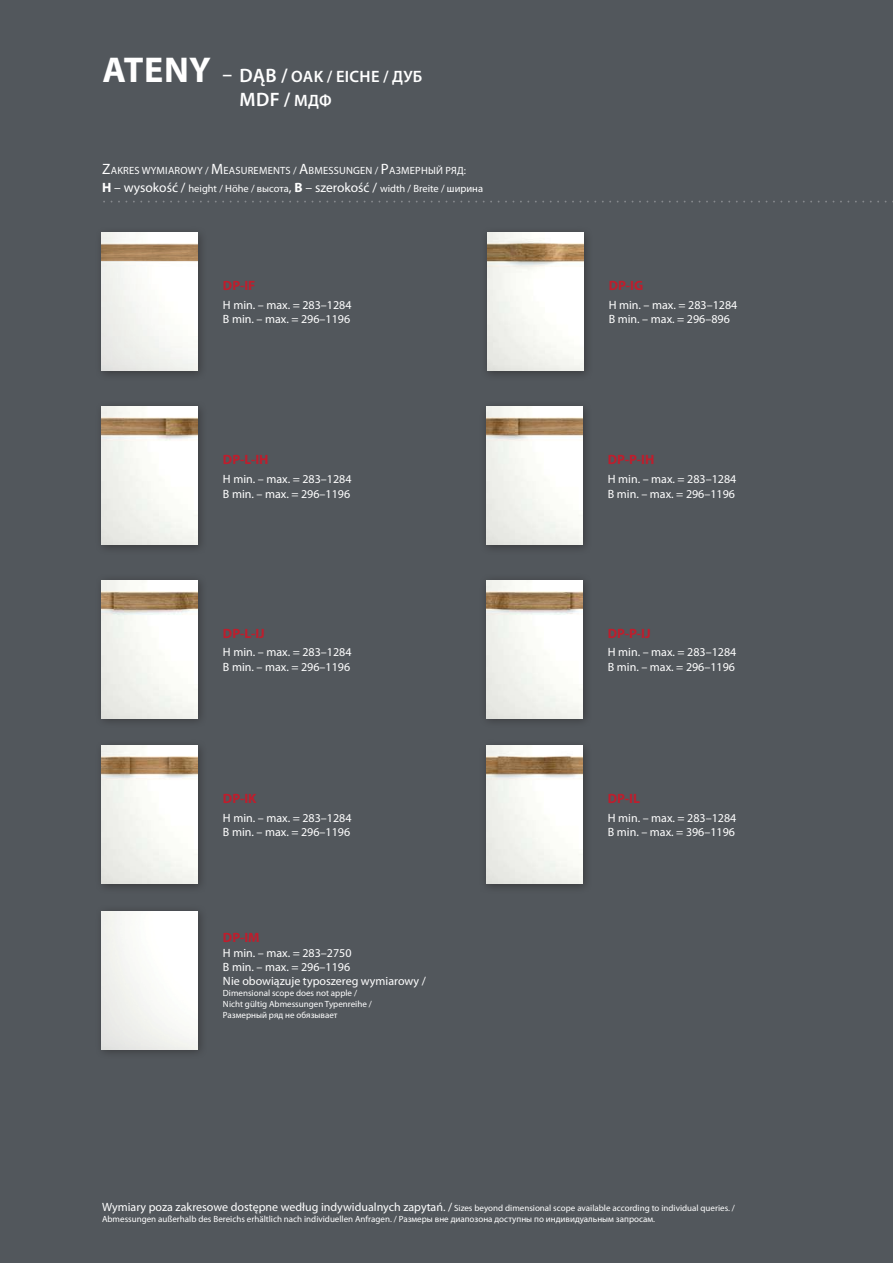
<style>
.page{position:relative;width:893px;height:1263px;background:#52575c}
.page>*{position:absolute;margin:0;border:0;box-sizing:border-box;transform-origin:0 0}
.t1{font:700 36px "Myriad Pro";letter-spacing:.01em;color:#fff}
.t2{font:600 19.5px "Myriad Pro";color:#fff}
.t3{font:600 16.5px "Myriad Pro";letter-spacing:.02em;color:#fff}
.t4{font:700 13.5px "Myriad Pro";color:#be1e2d}
.t5{font:12px/14.4px "Myriad Pro";color:#fff}
.t6{font:10.5px/18px "Myriad Pro";letter-spacing:.02em;color:#fff}
.t7{font:9px/10.8px "Myriad Pro";color:#fff}
.s1{font-size:19.5px}
.s2{font-size:16.5px}
.s3{font-size:15px}
.s4{font-weight:700;font-size:13.5px}
.s5{font-size:13.5px}
.s6{font-size:12px}
</style>
<div class="page">
<div style="left:95px;top:573px;width:112px;height:155px;background:#221f1f;opacity:.5"></div>
<img style="left:102px;top:580px;width:95px;height:138px">
<div style="left:479px;top:573px;width:113px;height:155px;background:#221f1f;opacity:.5"></div>
<img style="left:486px;top:580px;width:96px;height:138px">
<div style="left:95px;top:739px;width:112px;height:155px;background:#221f1f;opacity:.5"></div>
<img style="left:102px;top:746px;width:95px;height:138px">
<div style="left:479px;top:739px;width:113px;height:155px;background:#221f1f;opacity:.5"></div>
<img style="left:486px;top:746px;width:96px;height:138px">
<div style="left:95px;top:904px;width:112px;height:155px;background:#221f1f;opacity:.5"></div>
<img style="left:102px;top:911px;width:95px;height:138px">
<div style="left:95px;top:226px;width:112px;height:154px;background:#221f1f;opacity:.5"></div>
<img style="left:102px;top:233px;width:95px;height:138px">
<div style="left:480px;top:226px;width:113px;height:154px;background:#221f1f;opacity:.5"></div>
<img style="left:487px;top:233px;width:96px;height:138px">
<div style="left:95px;top:400px;width:112px;height:155px;background:#221f1f;opacity:.5"></div>
<img style="left:102px;top:407px;width:95px;height:138px">
<div style="left:479px;top:400px;width:113px;height:155px;background:#221f1f;opacity:.5"></div>
<img style="left:486px;top:407px;width:96px;height:138px">
<h1 class="t1" style="left:102px;top:57px;width:110px">ATENY</h1>
<h3 class="t3" style="left:223px;top:71px;width:201px"><span class="s1">– DĄB /</span> OAK / EICHE / ДУБ</h3>
<h2 class="t2" style="left:240px;top:92px;width:94px">MDF / <span class="s2">МДФ</span></h2>
<p class="t6" style="left:102px;top:162px;width:382px"><span class="s3">Z</span>AKRES WYMIAROWY / <span class="s3">M</span>EASUREMENTS / <span class="s3">A</span>BMESSUNGEN / <span class="s3">P</span>АЗМЕРНЫЙ РЯД:<br><span class="s4">H</span> <span class="s5">– wysokość /</span> height / Höhe / высота<span class="s5">,</span> <span class="s4">B</span> <span class="s5">– szerokość /</span> width / Breite / ширина</p>
<p class="t4" style="left:223px;top:281px;width:34px">DP-IF</p>
<p class="t5" style="left:223px;top:298px;width:130px">H min. – max. = 283–1284<br>B min. – max. = 296–1196</p>
<p class="t4" style="left:223px;top:455px;width:47px">DP-L-IH</p>
<p class="t5" style="left:223px;top:472px;width:130px">H min. – max. = 283–1284<br>B min. – max. = 296–1196</p>
<p class="t4" style="left:223px;top:628px;width:43px">DP-L-IJ</p>
<p class="t5" style="left:223px;top:646px;width:130px">H min. – max. = 283–1284<br>B min. – max. = 296–1196</p>
<p class="t4" style="left:223px;top:794px;width:35px">DP-IK</p>
<p class="t5" style="left:223px;top:811px;width:130px">H min. – max. = 283–1284<br>B min. – max. = 296–1196</p>
<p class="t4" style="left:223px;top:933px;width:38px">DP-IM</p>
<p class="t5" style="left:223px;top:946px;width:204px">H min. – max. = 283–2750<br>B min. – max. = 296–1196<br>Nie obowiązuje typoszereg wymiarowy /</p>
<p class="t7" style="left:223px;top:988px;width:150px">Dimensional scope does not apple /<br>Nicht gültig Abmessungen Typenreihe /<br>Размерный ряд не обязывает</p>
<p class="t4" style="left:609px;top:281px;width:36px">DP-IG</p>
<p class="t5" style="left:609px;top:298px;width:130px">H min. – max. = 283–1284<br>B min. – max. = 296–896</p>
<p class="t4" style="left:608px;top:455px;width:48px">DP-P-IH</p>
<p class="t5" style="left:608px;top:472px;width:130px">H min. – max. = 283–1284<br>B min. – max. = 296–1196</p>
<p class="t4" style="left:608px;top:628px;width:44px">DP-P-IJ</p>
<p class="t5" style="left:608px;top:646px;width:130px">H min. – max. = 283–1284<br>B min. – max. = 296–1196</p>
<p class="t4" style="left:608px;top:794px;width:34px">DP-IL</p>
<p class="t5" style="left:608px;top:811px;width:130px">H min. – max. = 283–1284<br>B min. – max. = 396–1196</p>
<p class="t7" style="left:102px;top:1203px;width:634px"><span class="s6">Wymiary poza zakresowe dostępne według indywidualnych zapytań. /</span> Sizes beyond dimensional scope available according to individual queries. /<br>Abmessungen außerhalb des Bereichs erhältlich nach individuellen Anfragen. / Размеры вне диапозона доступны по индивидуальным запросам.</p>
</div>
